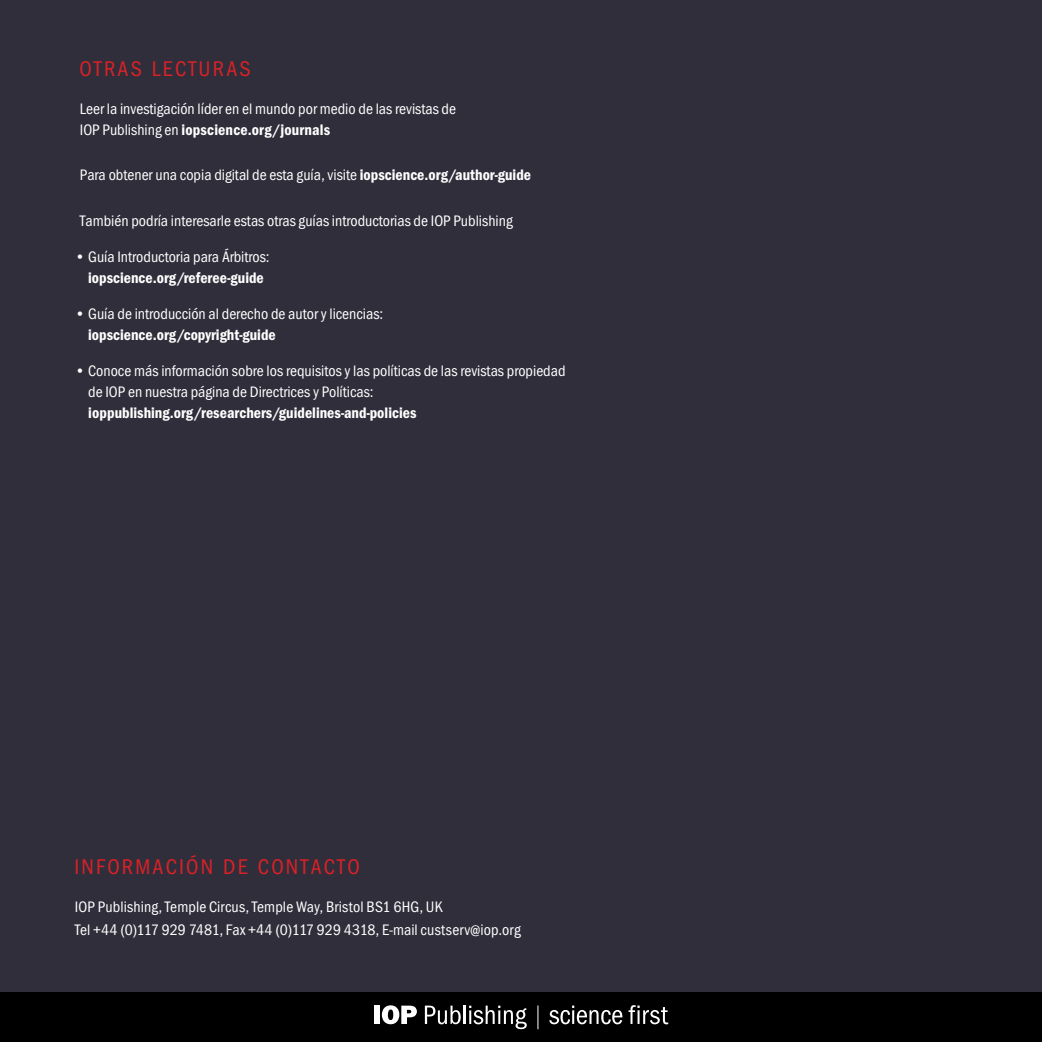
<style>
.page{position:relative;width:1042px;height:1042px;background:#302e3a}
.page>*{position:absolute;margin:0;border:0;box-sizing:border-box;transform-origin:0 0}
.t1{font:22.05px "Franklin Got Cd Io P";letter-spacing:.1em;color:#da2128}
.t2{font:15.75px/21px "Franklin Got Cd Io P";color:#fff}
.t3{font:600 15.75px "Franklin Got Cd Io P";color:#fff}
.s1{font-weight:600}
</style>
<div class="page">
<div style="left:0;top:992px;width:1042px;height:50px;background:#000"></div>
<div style="left:374px;top:1005px;width:6px;height:19px;background:#fff"></div>
<svg style="left:382px;top:1005px;width:35px;height:19px"></svg>
<svg style="left:425px;top:1005px;width:102px;height:24px"></svg>
<svg style="left:537px;top:1005px;width:1px;height:24px"></svg>
<svg style="left:549px;top:1005px;width:73px;height:19px"></svg>
<svg style="left:628px;top:1005px;width:40px;height:19px"></svg>
<h1 class="t1" style="left:79px;top:56px;width:173px">OTRAS LECTURAS</h1>
<p class="t2" style="left:80px;top:98px;width:378px">Leer la investigación líder en el mundo por medio de las revistas de<br>IOP Publishing en <span class="s1">iopscience.org/journals</span></p>
<p class="t2" style="left:80px;top:165px;width:453px">Para obtener una copia digital de esta guía, visite <span class="s1">iopscience.org/author-guide</span></p>
<p class="t2" style="left:80px;top:211px;width:434px">También podría interesarle estas otras guías introductorias de IOP Publishing</p>
<p class="t2" style="left:75px;top:246px;width:196px">• Guía Introductoria para Árbitros:</p>
<p class="t3" style="left:88px;top:269px;width:177px">iopscience.org/referee-guide</p>
<p class="t2" style="left:75px;top:303px;width:310px">• Guía de introducción al derecho de autor y licencias:</p>
<p class="t3" style="left:88px;top:326px;width:189px">iopscience.org/copyright-guide</p>
<p class="t2" style="left:88px;top:360px;width:479px;text-indent:-13px">• Conoce más información sobre los requisitos y las políticas de las revistas propiedad de IOP en nuestra página de Directrices y Políticas:</p>
<p class="t3" style="left:88px;top:403px;width:330px">ioppublishing.org/researchers/guidelines-and-policies</p>
<h1 class="t1" style="left:74px;top:854px;width:287px">INFORMACIÓN DE CONTACTO</h1>
<p class="t2" style="left:75px;top:895px;width:447px;line-height:22.8px">IOP Publishing, Temple Circus, Temple Way, Bristol BS1 6HG, UK<br>Tel +44 (0)117 929 7481, Fax +44 (0)117 929 4318, E-mail custserv@iop.org</p>
</div>
